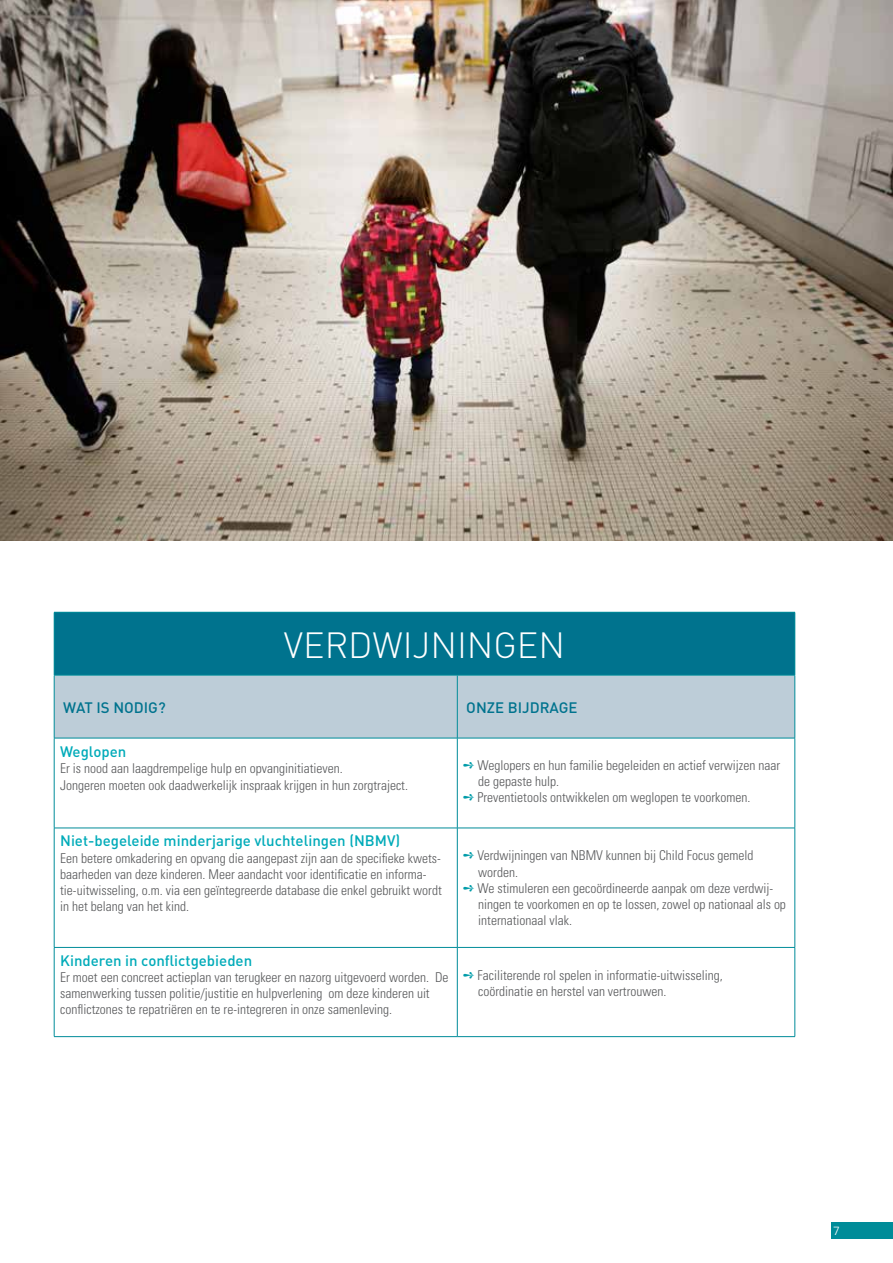
<style>
.page{position:relative;width:893px;height:1263px;background:#fff}
.page>*{position:absolute;margin:0;border:0;box-sizing:border-box;transform-origin:0 0}
.t1{font:300 36px "DIN";color:#fff}
.t2{font:500 15px "DIN";color:#00abb9}
.t3{font:500 15px "DIN";color:#00738e}
.t4{font:300 condensed 13.5px/16.2px "Univers LT Std";color:#58595b}
.t5{font:300 12px "Univers LT Std";color:#fff}
.s1{color:#009ca9}
</style>
<div class="page">
<div style="left:831px;top:1222px;width:62px;height:17px;background:#008c99"></div>
<div style="left:54px;top:612px;width:741px;height:63px;background:#00738e"></div>
<div style="left:55px;top:676px;width:740px;height:62px;background:#bdcdd8"></div>
<hr style="left:54px;top:675px;width:1px;height:63px;background:#008c99">
<hr style="left:457px;top:675px;width:1px;height:63px;background:#008c99">
<hr style="left:795px;top:675px;width:1px;height:63px;background:#008c99">
<hr style="left:54px;top:738px;width:403px;height:1px;background:#008c99">
<hr style="left:54px;top:738px;width:1px;height:90px;background:#008c99">
<hr style="left:457px;top:738px;width:338px;height:1px;background:#008c99">
<hr style="left:457px;top:738px;width:1px;height:90px;background:#008c99">
<hr style="left:795px;top:738px;width:1px;height:90px;background:#008c99">
<hr style="left:54px;top:828px;width:403px;height:1px;background:#008c99">
<hr style="left:54px;top:828px;width:1px;height:119px;background:#008c99">
<hr style="left:457px;top:828px;width:338px;height:1px;background:#008c99">
<hr style="left:457px;top:828px;width:1px;height:119px;background:#008c99">
<hr style="left:795px;top:828px;width:1px;height:119px;background:#008c99">
<hr style="left:54px;top:947px;width:403px;height:1px;background:#008c99">
<hr style="left:54px;top:947px;width:1px;height:89px;background:#008c99">
<hr style="left:457px;top:947px;width:338px;height:1px;background:#008c99">
<hr style="left:457px;top:947px;width:1px;height:89px;background:#008c99">
<hr style="left:795px;top:947px;width:1px;height:89px;background:#008c99">
<hr style="left:54px;top:1036px;width:403px;height:1px;background:#008c99">
<hr style="left:457px;top:1036px;width:338px;height:1px;background:#008c99">
<hr style="left:54px;top:612px;width:403px;height:1px;background:#008c99">
<hr style="left:54px;top:612px;width:1px;height:63px;background:#008c99">
<hr style="left:457px;top:612px;width:338px;height:1px;background:#008c99">
<hr style="left:795px;top:612px;width:1px;height:63px;background:#008c99">
<hr style="left:54px;top:675px;width:403px;height:1px;background:#008c99">
<hr style="left:457px;top:675px;width:338px;height:1px;background:#008c99">
<img style="left:0;top:0;width:893px;height:540px">
<h1 class="t1" style="left:284px;top:623px;width:283px">VERDWIJNINGEN</h1>
<p class="t3" style="left:63px;top:698px;width:104px">WAT IS NODIG?</p>
<p class="t3" style="left:466px;top:698px;width:113px">ONZE BIJDRAGE</p>
<p class="t2" style="left:60px;top:742px;width:68px">Weglopen</p>
<p class="t4" style="left:60px;top:760px;width:349px">Er is nood aan laagdrempelige hulp en opvanginitiatieven.<br>Jongeren moeten ook daadwerkelijk inspraak krijgen in hun zorgtraject.</p>
<p class="t4" style="left:463px;top:757px;width:318px"><span class="s1">➺</span> Weglopers en hun familie begeleiden en actief verwijzen naar</p>
<p class="t4" style="left:478px;top:773px;width:82px">de gepaste hulp.</p>
<p class="t4" style="left:463px;top:790px;width:289px"><span class="s1">➺</span> Preventietools ontwikkelen om weglopen te voorkomen.</p>
<p class="t2" style="left:60px;top:831px;width:342px">Niet-begeleide minderjarige vluchtelingen (NBMV)</p>
<p class="t4" style="left:60px;top:850px;width:383px">Een betere omkadering en opvang die aangepast zijn aan de specifieke kwets&shy;baarheden van deze kinderen. Meer aandacht voor identificatie en informa&shy;tie-uitwisseling, o.m. via een geïntegreerde database die enkel gebruikt wordt in het belang van het kind.</p>
<p class="t4" style="left:463px;top:847px;width:292px"><span class="s1">➺</span> Verdwijningen van NBMV kunnen bij Child Focus gemeld</p>
<p class="t4" style="left:478px;top:864px;width:41px">worden.</p>
<p class="t4" style="left:463px;top:880px;width:312px"><span class="s1">➺</span> We stimuleren een gecoördineerde aanpak om deze verdwij-</p>
<p class="t4" style="left:478px;top:896px;width:309px">ningen te voorkomen en op te lossen, zowel op nationaal als op</p>
<p class="t4" style="left:478px;top:912px;width:95px">internationaal vlak.</p>
<p class="t2" style="left:60px;top:951px;width:194px">Kinderen in conflictgebieden</p>
<p class="t4" style="left:60px;top:969px;width:390px">Er moet een concreet actieplan van terugkeer en nazorg uitgevoerd worden. De samenwerking tussen politie/justitie en hulpverlening om deze kinderen uit conflictzones te repatriëren en te re-integreren in onze samenleving.</p>
<p class="t4" style="left:478px;top:967px;width:246px;text-indent:-15px"><span class="s1">➺</span> Faciliterende rol spelen in informatie-uitwisseling, coördinatie en herstel van vertrouwen.</p>
<p class="t5" style="left:833px;top:1224px;width:8px">7</p>
</div>
